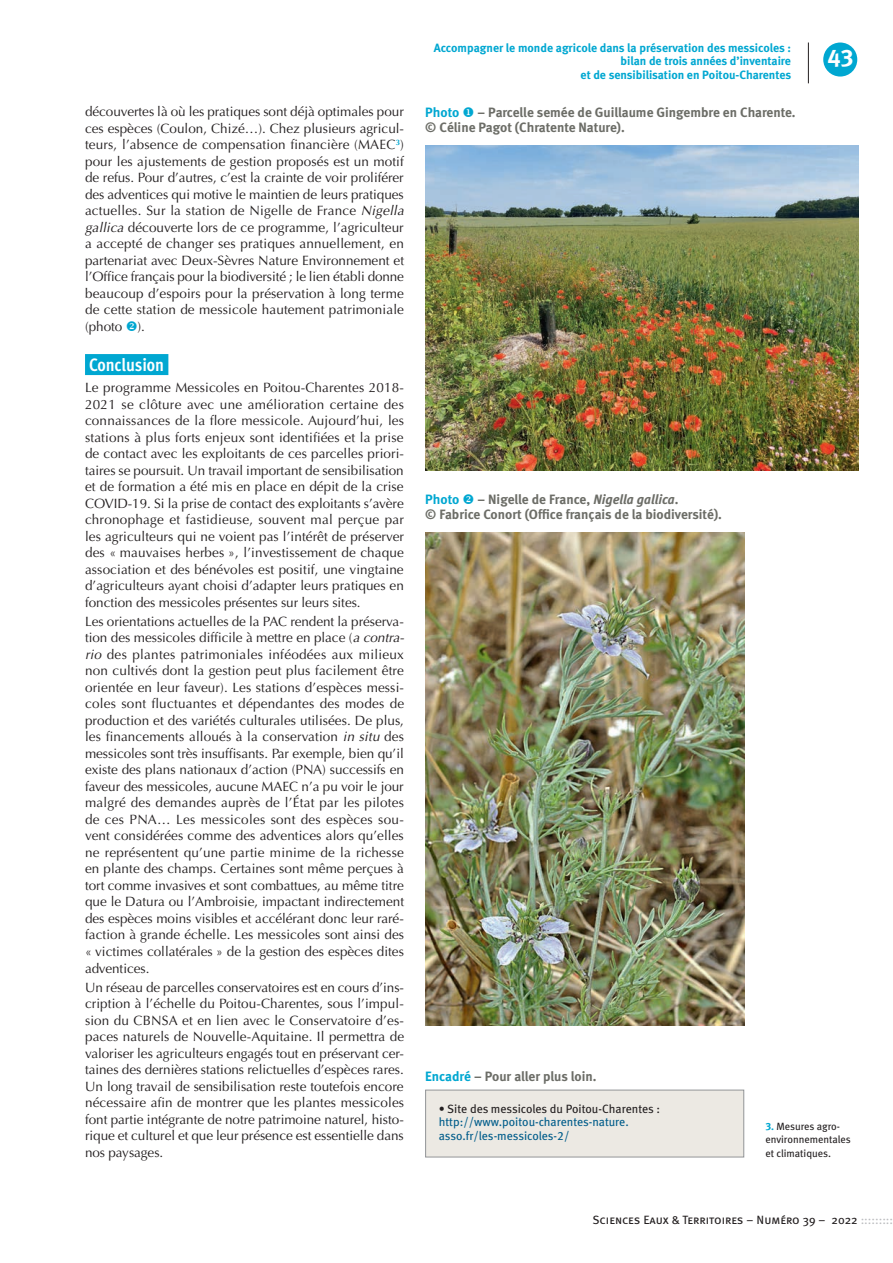
<style>
.page{position:relative;width:893px;height:1263px;background:#fff}
.page>*{position:absolute;margin:0;border:0;box-sizing:border-box;transform-origin:0 0}
.t1{font:24px "Meta Bold Caps Expert";color:#fff}
.H1_bleu{font:700 18px "Meta Cond OT";color:#fff}
.Texte_article{font:13.5px/16.5px "Optima";letter-spacing:-.005em;color:#231f20;text-align:justify}
.Titre_figure{font:13.5px/15px "Meta Bold LF";color:#6c6d67}
.t2{font:12px/13.5px "Meta Bold LF";color:#00a7d1;text-align:right}
.Texte_encadré{font:12px/13.5px "Meta Book LF";letter-spacing:-.005em;color:#005c8a}
.t3{font:12px "Meta Book Caps";color:#231f20}
.Note{font:10.5px/13.5px "Meta Book LF";color:#231f20}
.s1{font-style:italic}
.s2{color:#00a7d1}
.s3{color:#231f20}
.s4{font-family:"Meta Bold LF";color:#00a7d1}
.s5{color:#bcbdc0}
</style>
<div class="page">
<div style="left:823px;top:43px;width:34px;height:34px;background:#00a7d1;border-radius:50%"></div>
<hr style="left:808px;top:43px;width:1px;height:40px;background:#231f20">
<div style="left:85px;top:354px;width:83px;height:21px;background:#00a7d1"></div>
<img style="left:425px;top:145px;width:434px;height:325px">
<img style="left:425px;top:532px;width:319px;height:494px">
<div style="left:426px;top:1090px;width:318px;height:67px;background:#ece9e3"></div>
<div style="left:425px;top:1090px;width:319px;height:67px;border:1px solid #939598"></div>
<p class="Texte_article" style="left:85px;top:104px;width:321px">découvertes là où les pratiques sont déjà optimales pour ces espèces (Coulon, Chizé…). Chez plusieurs agricul&shy;teurs, l’absence de compensation financière (MAEC<sup>3</sup>) pour les ajustements de gestion proposés est un motif de refus. Pour d’autres, c’est la crainte de voir proliférer des adventices qui motive le maintien de leurs pratiques actuelles. Sur la station de Nigelle de France <span class="s1">Nigella gallica</span> découverte lors de ce programme, l’agriculteur a accepté de changer ses pratiques annuellement, en partenariat avec Deux-Sèvres Nature Environnement et l’Office français pour la biodiversité ; le lien établi donne beaucoup d’espoirs pour la préservation à long terme de cette station de messicole hautement patrimoniale (photo <span class="s2">❖</span>).</p>
<p class="H1_bleu" style="left:89px;top:353px;width:76px">Conclusion</p>
<p class="Texte_article" style="left:85px;top:380px;width:321px">Le programme Messicoles en Poitou-Charentes 2018- 2021 se clôture avec une amélioration certaine des connaissances de la flore messicole. Aujourd’hui, les stations à plus forts enjeux sont identifiées et la prise de contact avec les exploitants de ces parcelles priori&shy;taires se poursuit. Un travail important de sensibilisation et de formation a été mis en place en dépit de la crise COVID-19. Si la prise de contact des exploitants s’avère chronophage et fastidieuse, souvent mal perçue par les agriculteurs qui ne voient pas l’intérêt de préserver des « mauvaises herbes », l’investissement de chaque association et des bénévoles est positif, une vingtaine d’agriculteurs ayant choisi d’adapter leurs pratiques en fonction des messicoles présentes sur leurs sites.</p>
<p class="Texte_article" style="left:85px;top:613px;width:321px">Les orientations actuelles de la PAC rendent la préserva&shy;tion des messicoles difficile à mettre en place (<span class="s1">a contra&shy;rio</span> des plantes patrimoniales inféodées aux milieux non cultivés dont la gestion peut plus facilement être orientée en leur faveur). Les stations d’espèces messi&shy;coles sont fluctuantes et dépendantes des modes de production et des variétés culturales utilisées. De plus, les financements alloués à la conservation <span class="s1">in situ</span> des messicoles sont très insuffisants. Par exemple, bien qu’il existe des plans nationaux d’action (PNA) successifs en faveur des messicoles, aucune MAEC n’a pu voir le jour malgré des demandes auprès de l’État par les pilotes de ces PNA… Les messicoles sont des espèces sou&shy;vent considérées comme des adventices alors qu’elles ne représentent qu’une partie minime de la richesse en plante des champs. Certaines sont même perçues à tort comme invasives et sont combattues, au même titre que le Datura ou l’Ambroisie, impactant indirectement des espèces moins visibles et accélérant donc leur raré&shy;faction à grande échelle. Les messicoles sont ainsi des « victimes collatérales » de la gestion des espèces dites adventices.</p>
<p class="Texte_article" style="left:85px;top:979px;width:321px">Un réseau de parcelles conservatoires est en cours d’ins&shy;cription à l’échelle du Poitou-Charentes, sous l’impul&shy;sion du CBNSA et en lien avec le Conservatoire d’es&shy;paces naturels de Nouvelle-Aquitaine. Il permettra de valoriser les agriculteurs engagés tout en préservant cer&shy;taines des dernières stations relictuelles d’espèces rares.<br>Un long travail de sensibilisation reste toutefois encore nécessaire afin de montrer que les plantes messicoles font partie intégrante de notre patrimoine naturel, histo&shy;rique et culturel et que leur présence est essentielle dans nos paysages.</p>
<p class="t2" style="left:434px;top:41px;width:359px">Accompagner le monde agricole dans la préservation des messicoles : bilan de trois années d’inventaire<br>et de sensibilisation en Poitou-Charentes</p>
<p class="Titre_figure" style="left:425px;top:104px;width:372px"><span class="s2">Photo</span> <span class="s2">◆</span> – Parcelle semée de Guillaume Gingembre en Charente. © Céline Pagot (Chratente Nature).</p>
<h1 class="t1" style="left:827px;top:43px;width:27px">43</h1>
<p class="Titre_figure" style="left:425px;top:492px;width:298px"><span class="s2">Photo</span> <span class="s2">❖</span> – Nigelle de France, <span class="s1">Nigella gallica</span>.<br>© Fabrice Conort (Office français de la biodiversité).</p>
<p class="Titre_figure" style="left:425px;top:1068px;width:173px"><span class="s2">Encadré</span> – Pour aller plus loin.</p>
<p class="Texte_encadré" style="left:439px;top:1101px;width:223px"><span class="s3">• Site des messicoles du Poitou-Charentes : </span>http://www.poitou-charentes-nature. asso.fr/les-messicoles-2/</p>
<p class="Note" style="left:765px;top:1119px;width:87px"><span class="s4">3.</span> Mesures agro&shy;environnementales et climatiques.</p>
<p class="t3" style="left:592px;top:1213px;width:302px">Sciences Eaux &amp; Territoires – Numéro 39 – 2022 <span class="s5">:::::::::</span></p>
</div>
